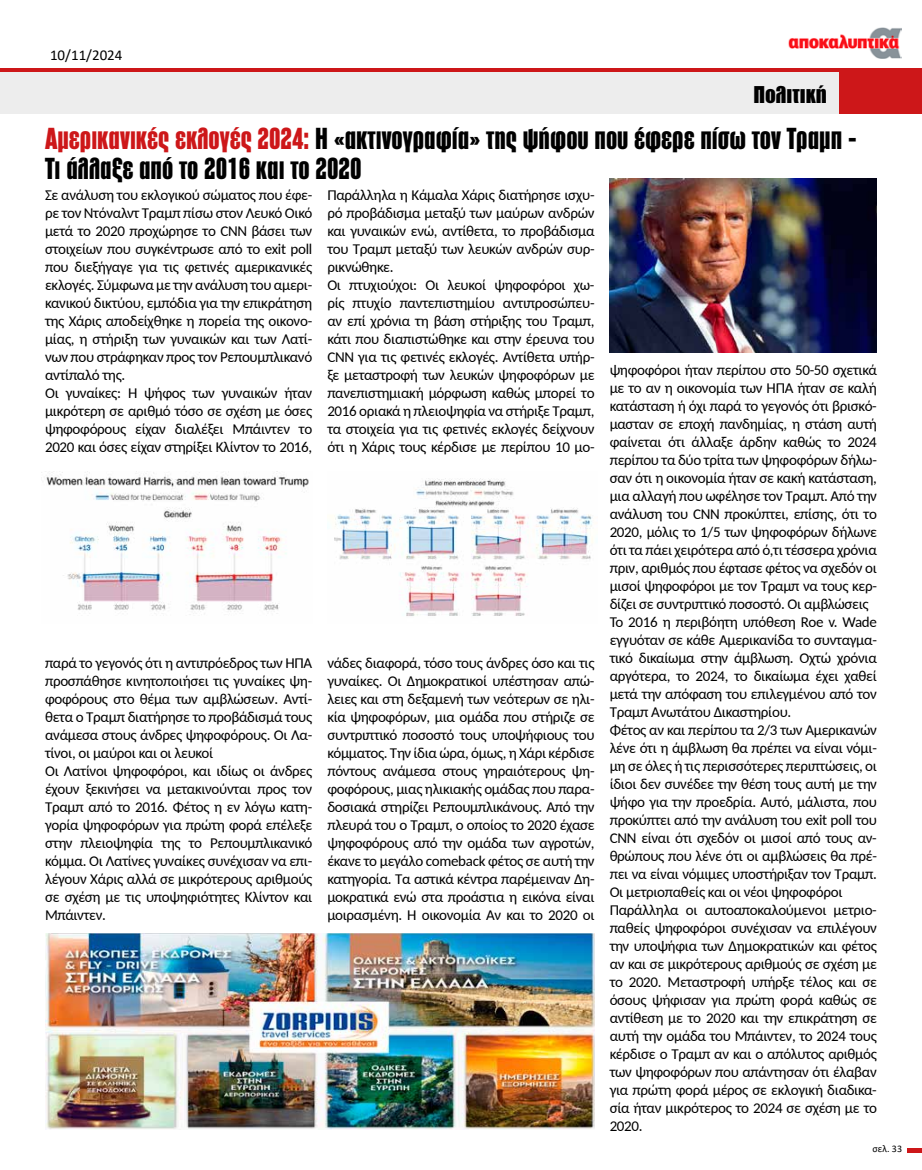
<style>
.page{position:relative;width:922px;height:1170px;background:#fff}
.page>*{position:absolute;margin:0;border:0;box-sizing:border-box;transform-origin:0 0}
.t1{font:800 28.38px/30px "PF Fusion Sans";color:#000}
.t2{font:900 22.5px "PF Fusion Sans";color:#000}
.t3{font:15px/18px "Carlito";letter-spacing:-.02em;color:#000}
.t4{font:15px "Calibri";color:#000}
.t5{font:10px "Calibri";color:#000}
.s1{color:#cd1719}
</style>
<div class="page">
<div style="left:0;top:72px;width:921px;height:41px;background:#ededed"></div>
<hr style="left:0;top:68px;width:921px;height:3px;background:#cd1719">
<img style="left:788px;top:27px;width:113px;height:32px">
<svg style="left:907px;top:1148px;width:14px;height:3px"></svg>
<div style="left:839px;top:72px;width:82px;height:41px;background:#cd1719"></div>
<img style="left:45px;top:933px;width:549px;height:195px">
<img style="left:609px;top:179px;width:267px;height:174px">
<img style="left:46px;top:471px;width:263px;height:143px">
<img style="left:327px;top:478px;width:266px;height:138px">
<p class="t4" style="left:50px;top:44px;width:74px">10/11/2024</p>
<h2 class="t2" style="left:753px;top:80px;width:75px">Πολιτική</h2>
<h1 class="t1" style="left:45px;top:123px;width:813px"><span class="s1">Αμερικανικές εκλογές 2024:</span> Η «ακτινογραφία» της ψήφου που έφερε πίσω τον Τραμπ -<br>Τι άλλαξε από το 2016 και το 2020</h1>
<p class="t3" style="left:45px;top:185px;width:269px">Σε ανάλυση του εκλογικού σώματος που έφε&shy;ρε τον Ντόναλντ Τραμπ πίσω στον Λευκό Οικό μετά το 2020 προχώρησε το CNN βάσει των στοιχείων που συγκέντρωσε από το exit poll που διεξήγαγε για τις φετινές αμερικανικές εκλογές. Σύμφωνα με την ανάλυση του αμερι&shy;κανικού δικτύου, εμπόδια για την επικράτηση της Χάρις αποδείχθηκε η πορεία της οικονο&shy;μίας, η στήριξη των γυναικών και των Λατί&shy;νων που στράφηκαν προς τον Ρεπουμπλικανό αντίπαλό της.<br>Οι γυναίκες: Η ψήφος των γυναικών ήταν μικρότερη σε αριθμό τόσο σε σχέση με όσες ψηφοφόρους είχαν διαλέξει Μπάιντεν το 2020 και όσες είχαν στηρίξει Κλίντον το 2016,</p>
<p class="t3" style="left:327px;top:185px;width:269px">Παράλληλα η Κάμαλα Χάρις διατήρησε ισχυ&shy;ρό προβάδισμα μεταξύ των μαύρων ανδρών και γυναικών ενώ, αντίθετα, το προβάδισμα του Τραμπ μεταξύ των λευκών ανδρών συρ&shy;ρικνώθηκε.<br>Οι πτυχιούχοι: Οι λευκοί ψηφοφόροι χω&shy;ρίς πτυχίο παντεπιστημίου αντιπροσώπευ&shy;αν επί χρόνια τη βάση στήριξης του Τραμπ, κάτι που διαπιστώθηκε και στην έρευνα του CNN για τις φετινές εκλογές. Αντίθετα υπήρ&shy;ξε μεταστροφή των λευκών ψηφοφόρων με πανεπιστημιακή μόρφωση καθώς μπορεί το 2016 οριακά η πλειοψηφία να στήριξε Τραμπ, τα στοιχεία για τις φετινές εκλογές δείχνουν ότι η Χάρις τους κέρδισε με περίπου 10 μο-</p>
<p class="t3" style="left:609px;top:360px;width:269px">ψηφοφόροι ήταν περίπου στο 50-50 σχετικά με το αν η οικονομία των ΗΠΑ ήταν σε καλή κατάσταση ή όχι παρά το γεγονός ότι βρισκό&shy;μασταν σε εποχή πανδημίας, η στάση αυτή φαίνεται ότι άλλαξε άρδην καθώς το 2024 περίπου τα δύο τρίτα των ψηφοφόρων δήλω&shy;σαν ότι η οικονομία ήταν σε κακή κατάσταση, μια αλλαγή που ωφέλησε τον Τραμπ. Από την ανάλυση του CNN προκύπτει, επίσης, ότι το 2020, μόλις το 1/5 των ψηφοφόρων δήλωνε ότι τα πάει χειρότερα από ό,τι τέσσερα χρόνια πριν, αριθμός που έφτασε φέτος να σχεδόν οι μισοί ψηφοφόροι με τον Τραμπ να τους κερ&shy;δίζει σε συντριπτικό ποσοστό. Οι αμβλώσεις Το 2016 η περιβόητη υπόθεση Roe v. Wade εγγυόταν σε κάθε Αμερικανίδα το συνταγμα&shy;τικό δικαίωμα στην άμβλωση. Οχτώ χρόνια αργότερα, το 2024, το δικαίωμα έχει χαθεί μετά την απόφαση του επιλεγμένου από τον Τραμπ Ανωτάτου Δικαστηρίου.<br>Φέτος αν και περίπου τα 2/3 των Αμερικανών λένε ότι η άμβλωση θα πρέπει να είναι νόμι&shy;μη σε όλες ή τις περισσότερες περιπτώσεις, οι ίδιοι δεν συνέδεε την θέση τους αυτή με την ψήφο για την προεδρία. Αυτό, μάλιστα, που προκύπτει από την ανάλυση του exit poll του CNN είναι ότι σχεδόν οι μισοί από τους αν&shy;θρώπους που λένε ότι οι αμβλώσεις θα πρέ&shy;πει να είναι νόμιμες υποστήριξαν τον Τραμπ.<br>Οι μετριοπαθείς και οι νέοι ψηφοφόροι Παράλληλα οι αυτοαποκαλούμενοι μετριο&shy;παθείς ψηφοφόροι συνέχισαν να επιλέγουν την υποψήφια των Δημοκρατικών και φέτος αν και σε μικρότερους αριθμούς σε σχέση με το 2020. Μεταστροφή υπήρξε τέλος και σε όσους ψήφισαν για πρώτη φορά καθώς σε αντίθεση με το 2020 και την επικράτηση σε αυτή την ομάδα του Μπάιντεν, το 2024 τους κέρδισε ο Τραμπ αν και ο απόλυτος αριθμός των ψηφοφόρων που απάντησαν ότι έλαβαν για πρώτη φορά μέρος σε εκλογική διαδικα&shy;σία ήταν μικρότερος το 2024 σε σχέση με το 2020.</p>
<p class="t3" style="left:45px;top:653px;width:269px">παρά το γεγονός ότι η αντιπρόεδρος των ΗΠΑ προσπάθησε κινητοποιήσει τις γυναίκες ψη&shy;φοφόρους στο θέμα των αμβλώσεων. Αντί&shy;θετα ο Τραμπ διατήρησε το προβάδισμά τους ανάμεσα στους άνδρες ψηφοφόρους. Οι Λα&shy;τίνοι, οι μαύροι και οι λευκοί<br>Οι Λατίνοι ψηφοφόροι, και ιδίως οι άνδρες έχουν ξεκινήσει να μετακινούνται προς τον Τραμπ από το 2016. Φέτος η εν λόγω κατη&shy;γορία ψηφοφόρων για πρώτη φορά επέλεξε στην πλειοψηφία της το Ρεπουμπλικανικό κόμμα. Οι Λατίνες γυναίκες συνέχισαν να επι&shy;λέγουν Χάρις αλλά σε μικρότερους αριθμούς σε σχέση με τις υποψηφιότητες Κλίντον και Μπάιντεν.</p>
<p class="t3" style="left:327px;top:653px;width:269px;text-align:justify">νάδες διαφορά, τόσο τους άνδρες όσο και τις γυναίκες. Οι Δημοκρατικοί υπέστησαν απώ&shy;λειες και στη δεξαμενή των νεότερων σε ηλι&shy;κία ψηφοφόρων, μια ομάδα που στήριζε σε συντριπτικό ποσοστό τους υποψήφιους του κόμματος. Την ίδια ώρα, όμως, η Χάρι κέρδισε πόντους ανάμεσα στους γηραιότερους ψη&shy;φοφόρους, μιας ηλικιακής ομάδας που παρα&shy;δοσιακά στηρίζει Ρεπουμπλικάνους. Από την πλευρά του ο Τραμπ, ο οποίος το 2020 έχασε ψηφοφόρους από την ομάδα των αγροτών, έκανε το μεγάλο comeback φέτος σε αυτή την κατηγορία. Τα αστικά κέντρα παρέμειναν Δη&shy;μοκρατικά ενώ στα προάστια η εικόνα είναι μοιρασμένη. H οικονομία Αν και το 2020 οι</p>
<p class="t5" style="left:872px;top:1141px;width:31px">σελ. 33</p>
</div>
